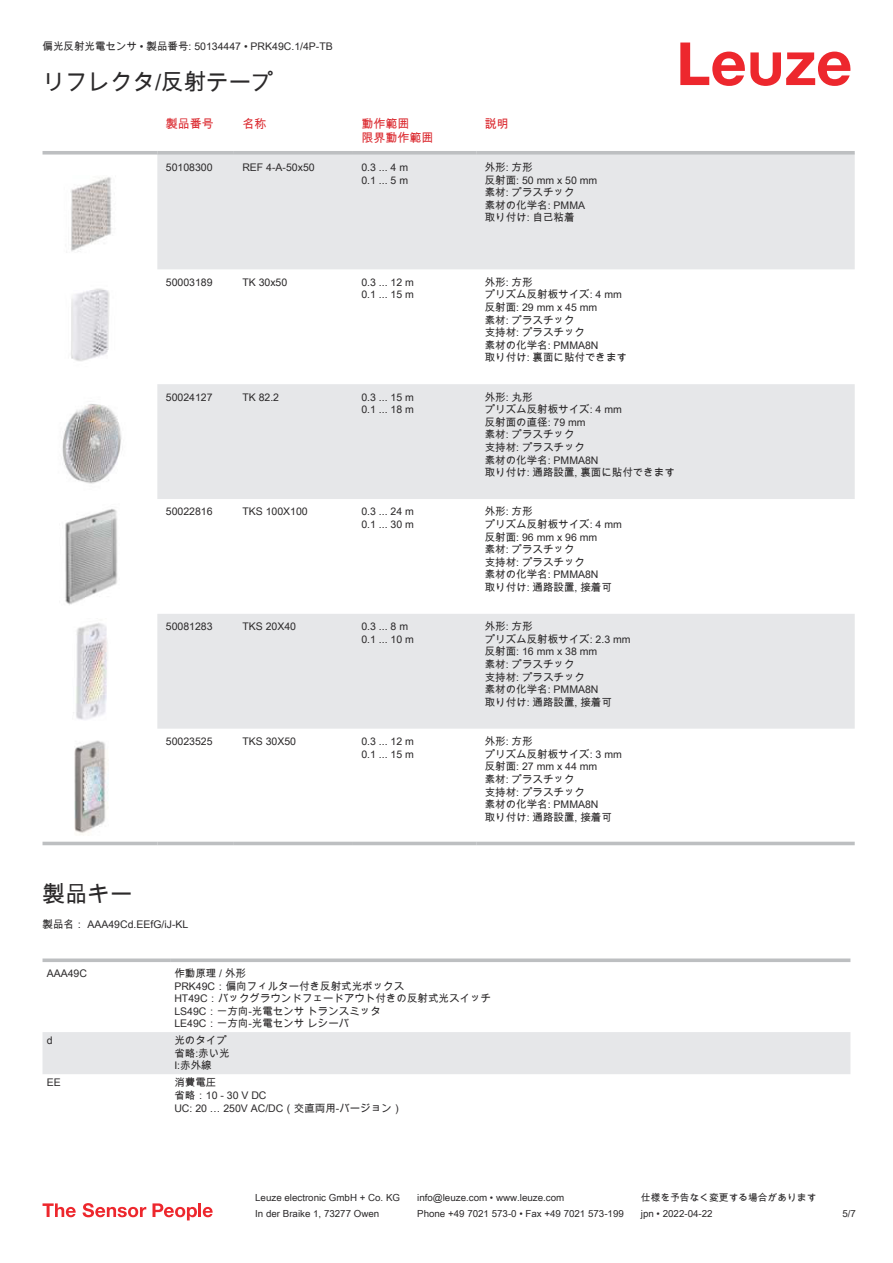
<style>
.page{position:relative;width:893px;height:1263px;background:#fff}
.page>*{position:absolute;margin:0;border:0;box-sizing:border-box;transform-origin:0 0}
.t1{font:22.5px "Arial Unicode MS";color:#2b292a}
.t2{font:12px/14.4px "Arial Unicode MS";color:#db2a30}
.t3{font:10.5px/12.6px "Arial Unicode MS";color:#2b292a}
.t4{font:9.75px "Arial Unicode MS";color:#2b292a}
</style>
<div class="page">
<svg style="left:680px;top:43px;width:170px;height:43px"></svg>
<svg style="left:157px;top:155px;width:698px;height:574px;fill:#e6e7e9"></svg>
<svg style="left:43px;top:151px;width:114px;height:4px"></svg>
<svg style="left:157px;top:151px;width:77px;height:4px"></svg>
<svg style="left:234px;top:151px;width:119px;height:4px"></svg>
<svg style="left:353px;top:151px;width:123px;height:4px"></svg>
<svg style="left:476px;top:151px;width:379px;height:4px;background:#c1c3c5"></svg>
<hr style="left:43px;top:842px;width:114px;height:3px;background:#bdbfc1">
<hr style="left:157px;top:842px;width:77px;height:3px;background:#bdbfc1">
<hr style="left:234px;top:842px;width:119px;height:3px;background:#bdbfc1">
<hr style="left:353px;top:842px;width:123px;height:3px;background:#bdbfc1">
<hr style="left:476px;top:842px;width:379px;height:3px;background:#bdbfc1">
<img style="left:71px;top:177px;width:41px;height:75px">
<img style="left:71px;top:288px;width:39px;height:73px">
<img style="left:62px;top:404px;width:60px;height:80px">
<img style="left:65px;top:509px;width:53px;height:96px">
<img style="left:73px;top:623px;width:34px;height:97px">
<img style="left:74px;top:740px;width:34px;height:93px">
<div style="left:43px;top:1032px;width:807px;height:42px;background:#e6e7e9"></div>
<svg style="left:43px;top:958px;width:127px;height:4px"></svg>
<svg style="left:170px;top:958px;width:680px;height:4px;background:#c5c7c8"></svg>
<svg style="left:43px;top:1203px;width:33px;height:14px"></svg>
<svg style="left:83px;top:1203px;width:63px;height:14px"></svg>
<svg style="left:153px;top:1203px;width:44px;height:17px"></svg>
<hr style="left:198px;top:1203px;width:3px;height:14px;background:#ed272d">
<svg style="left:203px;top:1207px;width:10px;height:10px"></svg>
<p class="t3" style="left:43px;top:40px;width:292px">偏光反射光電センサ • 製品番号: 50134447 • PRK49C.1/4P-TB</p>
<h1 class="t1" style="left:43px;top:66px;width:233px">リフレクタ/反射テープ</h1>
<p class="t2" style="left:166px;top:116px;width:49px">製品番号</p>
<p class="t2" style="left:242px;top:116px;width:25px">名称</p>
<p class="t2" style="left:361px;top:116px;width:74px">動作範囲<br>限界動作範囲</p>
<p class="t2" style="left:485px;top:116px;width:25px">説明</p>
<p class="t3" style="left:166px;top:161px;width:48px">50108300</p>
<p class="t3" style="left:242px;top:161px;width:74px">REF 4-A-50x50</p>
<p class="t3" style="left:361px;top:161px;width:48px">0.3 ... 4 m<br>0.1 ... 5 m</p>
<p class="t3" style="left:485px;top:161px;width:114px">外形: 方形<br>反射面: 50 mm x 50 mm素材: プラスチック<br>素材の化学名: PMMA取り付け: 自己粘着</p>
<h1 class="t1" style="left:43px;top:877px;width:91px">製品キー</h1>
<p class="t3" style="left:166px;top:276px;width:48px">50003189</p>
<p class="t3" style="left:242px;top:276px;width:46px">TK 30x50</p>
<p class="t3" style="left:361px;top:276px;width:54px">0.3 ... 12 m<br>0.1 ... 15 m</p>
<p class="t3" style="left:485px;top:276px;width:144px">外形: 方形<br>プリズム反射板サイズ: 4 mm反射面: 29 mm x 45 mm<br>素材: プラスチック<br>支持材: プラスチック<br>素材の化学名: PMMA8N<br>取り付け: 裏面に貼付できます</p>
<p class="t3" style="left:166px;top:390px;width:48px">50024127</p>
<p class="t3" style="left:242px;top:390px;width:38px">TK 82.2</p>
<p class="t3" style="left:361px;top:390px;width:54px">0.3 ... 15 m<br>0.1 ... 18 m</p>
<p class="t3" style="left:485px;top:390px;width:192px">外形: 丸形<br>プリズム反射板サイズ: 4 mm<br>反射面の直径: 79 mm<br>素材: プラスチック<br>支持材: プラスチック<br>素材の化学名: PMMA8N<br>取り付け: 通路設置, 裏面に貼付できます</p>
<p class="t3" style="left:166px;top:505px;width:48px">50022816</p>
<p class="t3" style="left:242px;top:505px;width:67px">TKS 100X100</p>
<p class="t3" style="left:361px;top:505px;width:54px">0.3 ... 24 m<br>0.1 ... 30 m</p>
<p class="t3" style="left:485px;top:505px;width:139px">外形: 方形<br>プリズム反射板サイズ: 4 mm反射面: 96 mm x 96 mm<br>素材: プラスチック<br>支持材: プラスチック<br>素材の化学名: PMMA8N<br>取り付け: 通路設置, 接着可</p>
<p class="t3" style="left:166px;top:620px;width:48px">50081283</p>
<p class="t3" style="left:242px;top:620px;width:55px">TKS 20X40</p>
<p class="t3" style="left:361px;top:620px;width:54px">0.3 ... 8 m<br>0.1 ... 10 m</p>
<p class="t3" style="left:485px;top:620px;width:147px">外形: 方形<br>プリズム反射板サイズ: 2.3 mm反射面: 16 mm x 38 mm<br>素材: プラスチック<br>支持材: プラスチック<br>素材の化学名: PMMA8N<br>取り付け: 通路設置, 接着可</p>
<p class="t3" style="left:166px;top:735px;width:48px">50023525</p>
<p class="t3" style="left:242px;top:735px;width:55px">TKS 30X50</p>
<p class="t3" style="left:361px;top:735px;width:54px">0.3 ... 12 m<br>0.1 ... 15 m</p>
<p class="t3" style="left:485px;top:735px;width:139px">外形: 方形<br>プリズム反射板サイズ: 3 mm反射面: 27 mm x 44 mm<br>素材: プラスチック<br>支持材: プラスチック<br>素材の化学名: PMMA8N<br>取り付け: 通路設置, 接着可</p>
<p class="t3" style="left:43px;top:917px;width:147px">製品名： AAA49Cd.EEfG/iJ-KL</p>
<p class="t3" style="left:47px;top:967px;width:42px">AAA49C</p>
<p class="t3" style="left:174px;top:967px;width:318px">作動原理 / 外形<br>PRK49C：偏向フィルター付き反射式光ボックス<br>HT49C：バックグラウンドフェードアウト付きの反射式光スイッチ<br>LS49C：一方向-光電センサ トランスミッタ<br>LE49C：一方向-光電センサ レシーバ</p>
<p class="t3" style="left:47px;top:1034px;width:7px">d</p>
<p class="t3" style="left:174px;top:1034px;width:57px">光のタイプ省略:赤い光<br>I:赤外線</p>
<p class="t3" style="left:47px;top:1077px;width:16px">EE</p>
<p class="t3" style="left:174px;top:1076px;width:230px">消費電圧<br>省略：10 - 30 V DC<br>UC: 20 … 250V AC/DC（交直両用-バージョン）</p>
<p class="t4" style="left:255px;top:1191px;width:146px">Leuze electronic GmbH + Co. KG</p>
<p class="t4" style="left:417px;top:1191px;width:149px">info@leuze.com • www.leuze.com</p>
<p class="t4" style="left:641px;top:1191px;width:177px">仕様を予告なく変更する場合があります</p>
<p class="t4" style="left:255px;top:1206px;width:126px">In der Braike 1, 73277 Owen</p>
<p class="t4" style="left:417px;top:1206px;width:208px">Phone +49 7021 573-0 • Fax +49 7021 573-199</p>
<p class="t4" style="left:641px;top:1206px;width:73px">jpn • 2022-04-22</p>
<p class="t4" style="left:842px;top:1206px;width:15px">5 /7</p>
</div>
